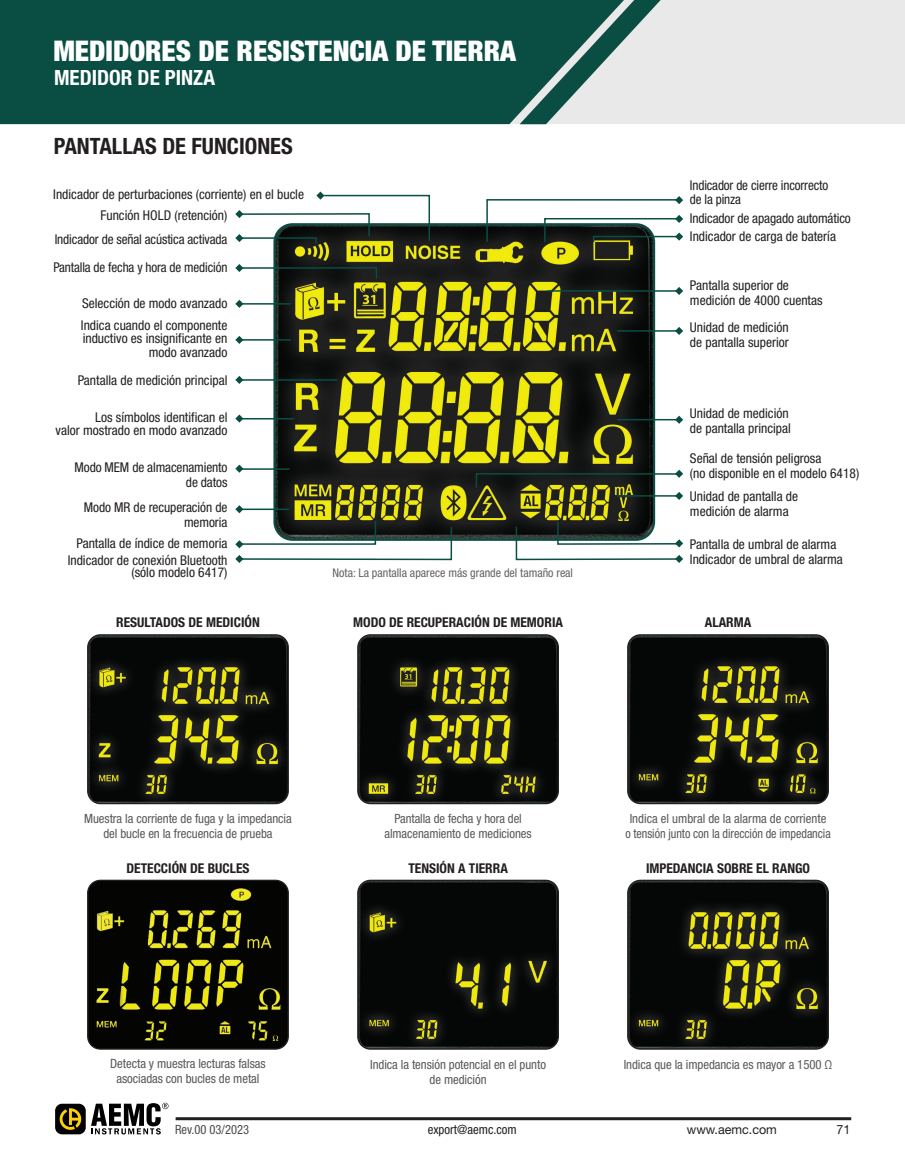
<style>
.page{position:relative;width:905px;height:1175px;background:#fff}
.page>*{position:absolute;margin:0;border:0;box-sizing:border-box;transform-origin:0 0}
.t1{font:900 condensed 28.5px "Helvetica Neue LT Std";color:#fff}
.t2{font:700 condensed 22.5px "Helvetica Neue LT Std";color:#231f20}
.t3{font:700 condensed 21px "Helvetica Neue LT Std";color:#fff}
.t4{font:condensed 13.5px/15px "Helvetica Neue LT Std";color:#231f20}
.t5{font:700 condensed 13.5px "Helvetica Neue LT Std";color:#231f20}
.t6{font:condensed 12.75px/15px "Helvetica Neue LT Std";letter-spacing:-.005em;color:#57585a;text-align:center}
.t7{font:condensed 12.75px "Helvetica Neue LT Std";color:#231f20}
.t8{font:12.75px "Helvetica Neue LT Std";color:#231f20}
.t9{font:condensed 12.75px "Helvetica Neue LT Std";color:#4b4c4d}
.t10{font:condensed 12px "Helvetica Neue LT Std";color:#636366}
</style>
<div class="page">
<div style="left:0;top:0;width:904px;height:124px;background:#e9e9e9"></div>
<svg style="left:637px;top:0;width:24px;height:26px"></svg>
<svg style="left:0;top:0;width:637px;height:124px;background:#19584f"></svg>
<div style="left:55px;top:1103px;width:31px;height:31px;background:#000;border-radius:7px"></div>
<svg style="left:60px;top:1108px;width:21px;height:21px"></svg>
<svg style="left:91px;top:1102px;width:77px;height:32px"></svg>
<hr style="left:176px;top:1117px;width:675px;height:3px;background:#231f20">
<img style="left:88px;top:636px;width:200px;height:167px">
<div style="left:87px;top:634px;width:202px;height:170px;border:1px solid #231f20;border-radius:13px"></div>
<img style="left:358px;top:636px;width:200px;height:167px">
<div style="left:357px;top:634px;width:202px;height:170px;border:1px solid #231f20;border-radius:13px"></div>
<img style="left:627px;top:636px;width:201px;height:167px">
<div style="left:627px;top:634px;width:202px;height:170px;border:1px solid #231f20;border-radius:13px"></div>
<img style="left:88px;top:881px;width:200px;height:168px">
<div style="left:87px;top:879px;width:202px;height:170px;border:1px solid #231f20;border-radius:13px"></div>
<img style="left:358px;top:881px;width:200px;height:168px">
<div style="left:357px;top:879px;width:202px;height:170px;border:1px solid #231f20;border-radius:13px"></div>
<img style="left:627px;top:881px;width:201px;height:168px">
<div style="left:627px;top:879px;width:202px;height:170px;border:1px solid #231f20;border-radius:13px"></div>
<img style="left:276px;top:226px;width:376px;height:312px">
<hr style="left:547px;top:290px;width:131px;height:2px;background:#094d43">
<hr style="left:617px;top:330px;width:62px;height:2px;background:#094d43">
<hr style="left:617px;top:419px;width:62px;height:1px;background:#094d43">
<svg style="left:485px;top:196px;width:198px;height:48px"></svg>
<svg style="left:675px;top:287px;width:8px;height:8px"></svg>
<svg style="left:675px;top:327px;width:8px;height:8px"></svg>
<svg style="left:675px;top:416px;width:8px;height:8px"></svg>
<svg style="left:475px;top:470px;width:208px;height:30px;background:#4c5136"></svg>
<svg style="left:515px;top:520px;width:168px;height:43px"></svg>
<hr style="left:239px;top:303px;width:52px;height:1px;background:#094d43">
<hr style="left:240px;top:379px;width:97px;height:2px;background:#094d43">
<hr style="left:239px;top:339px;width:52px;height:1px;background:#094d43">
<hr style="left:238px;top:418px;width:56px;height:1px;background:#094d43">
<hr style="left:239px;top:468px;width:50px;height:2px;background:#094d43">
<hr style="left:240px;top:508px;width:49px;height:2px;background:#094d43">
<svg style="left:235px;top:191px;width:196px;height:54px"></svg>
<svg style="left:235px;top:264px;width:143px;height:16px"></svg>
<svg style="left:235px;top:300px;width:8px;height:8px"></svg>
<svg style="left:235px;top:336px;width:8px;height:8px"></svg>
<svg style="left:235px;top:376px;width:8px;height:8px"></svg>
<svg style="left:235px;top:414px;width:8px;height:8px"></svg>
<svg style="left:235px;top:464px;width:8px;height:9px"></svg>
<svg style="left:235px;top:505px;width:8px;height:8px"></svg>
<svg style="left:235px;top:519px;width:218px;height:44px"></svg>
<h1 class="t1" style="left:53px;top:33px;width:464px">MEDIDORES DE RESISTENCIA DE TIERRA</h1>
<h3 class="t3" style="left:54px;top:64px;width:162px">MEDIDOR DE PINZA</h3>
<h2 class="t2" style="left:54px;top:132px;width:240px">PANTALLAS DE FUNCIONES</h2>
<p class="t4" style="left:53px;top:187px;width:252px">Indicador de perturbaciones (corriente) en el bucle</p>
<p class="t4" style="left:690px;top:178px;width:140px;line-height:13.5px">Indicador de cierre incorrecto de la pinza</p>
<p class="t4" style="left:690px;top:210px;width:162px">Indicador de apagado automático</p>
<p class="t4" style="left:53px;top:225px;width:176px;line-height:27.9px">Indicador de señal acústica activada<br>Pantalla de fecha y hora de medición</p>
<p class="t4" style="left:690px;top:229px;width:148px">Indicador de carga de batería</p>
<p class="t4" style="left:690px;top:278px;width:134px">Pantalla superior de medición de 4000 cuentas</p>
<p class="t4" style="left:690px;top:319px;width:100px">Unidad de medición de pantalla superior</p>
<p class="t4" style="left:100px;top:208px;width:128px">Función HOLD (retención)</p>
<p class="t4" style="left:82px;top:295px;width:147px">Selección de modo avanzado</p>
<p class="t4" style="left:81px;top:318px;width:148px;line-height:13.5px;text-align:right">Indica cuando el componente inductivo es insignificante en modo avanzado</p>
<p class="t4" style="left:78px;top:373px;width:151px">Pantalla de medición principal</p>
<p class="t4" style="left:56px;top:410px;width:173px;line-height:13.5px;text-align:right">Los símbolos identifican el<br>valor mostrado en modo avanzado</p>
<p class="t4" style="left:75px;top:459px;width:154px;text-align:right">Modo MEM de almacenamiento de datos</p>
<p class="t4" style="left:84px;top:499px;width:145px;text-align:right">Modo MR de recuperación de memoria</p>
<p class="t4" style="left:68px;top:534px;width:161px;line-height:17.2px;text-align:right">Pantalla de índice de memoria<br>Indicador de conexión Bluetooth</p>
<p class="t4" style="left:131px;top:565px;width:97px">(sólo modelo 6417)</p>
<p class="t10" style="left:332px;top:566px;width:242px">Nota: La pantalla aparece más grande del tamaño real</p>
<p class="t4" style="left:690px;top:405px;width:102px">Unidad de medición de pantalla principal</p>
<p class="t4" style="left:690px;top:451px;width:133px">Señal de tensión peligrosa</p>
<p class="t4" style="left:690px;top:466px;width:171px">(no disponible en el modelo 6418)</p>
<p class="t4" style="left:690px;top:489px;width:110px">Unidad de pantalla de medición de alarma</p>
<p class="t4" style="left:690px;top:536px;width:154px;line-height:15.6px">Pantalla de umbral de alarma<br>Indicador de umbral de alarma</p>
<p class="t5" style="left:116px;top:614px;width:145px">RESULTADOS DE MEDICIÓN</p>
<p class="t5" style="left:353px;top:614px;width:211px">MODO DE RECUPERACIÓN DE MEMORIA</p>
<p class="t5" style="left:705px;top:614px;width:48px">ALARMA</p>
<p class="t6" style="left:84px;top:811px;width:209px">Muestra la corriente de fuga y la impedancia del bucle en la frecuencia de prueba</p>
<p class="t6" style="left:384px;top:811px;width:149px">Pantalla de fecha y hora del almacenamiento de mediciones</p>
<p class="t6" style="left:625px;top:811px;width:207px">Indica el umbral de la alarma de corriente<br>o tensión junto con la dirección de impedancia</p>
<p class="t5" style="left:126px;top:859px;width:124px">DETECCIÓN DE BUCLES</p>
<p class="t5" style="left:408px;top:859px;width:101px">TENSIÓN A TIERRA</p>
<p class="t5" style="left:646px;top:859px;width:166px">IMPEDANCIA SOBRE EL RANGO</p>
<p class="t6" style="left:110px;top:1056px;width:157px">Detecta y muestra lecturas falsas asociadas con bucles de metal</p>
<p class="t6" style="left:370px;top:1056px;width:177px">Indica la tensión potencial en el punto de medición</p>
<p class="t6" style="left:623px;top:1056px;width:210px">Indica que la impedancia es mayor a 1500 Ω</p>
<p class="t9" style="left:175px;top:1122px;width:75px">Rev.00 03/2023</p>
<p class="t7" style="left:428px;top:1122px;width:90px">export@aemc.com</p>
<p class="t8" style="left:687px;top:1122px;width:92px">www.aemc.com</p>
<p class="t8" style="left:836px;top:1122px;width:15px">71</p>
</div>
